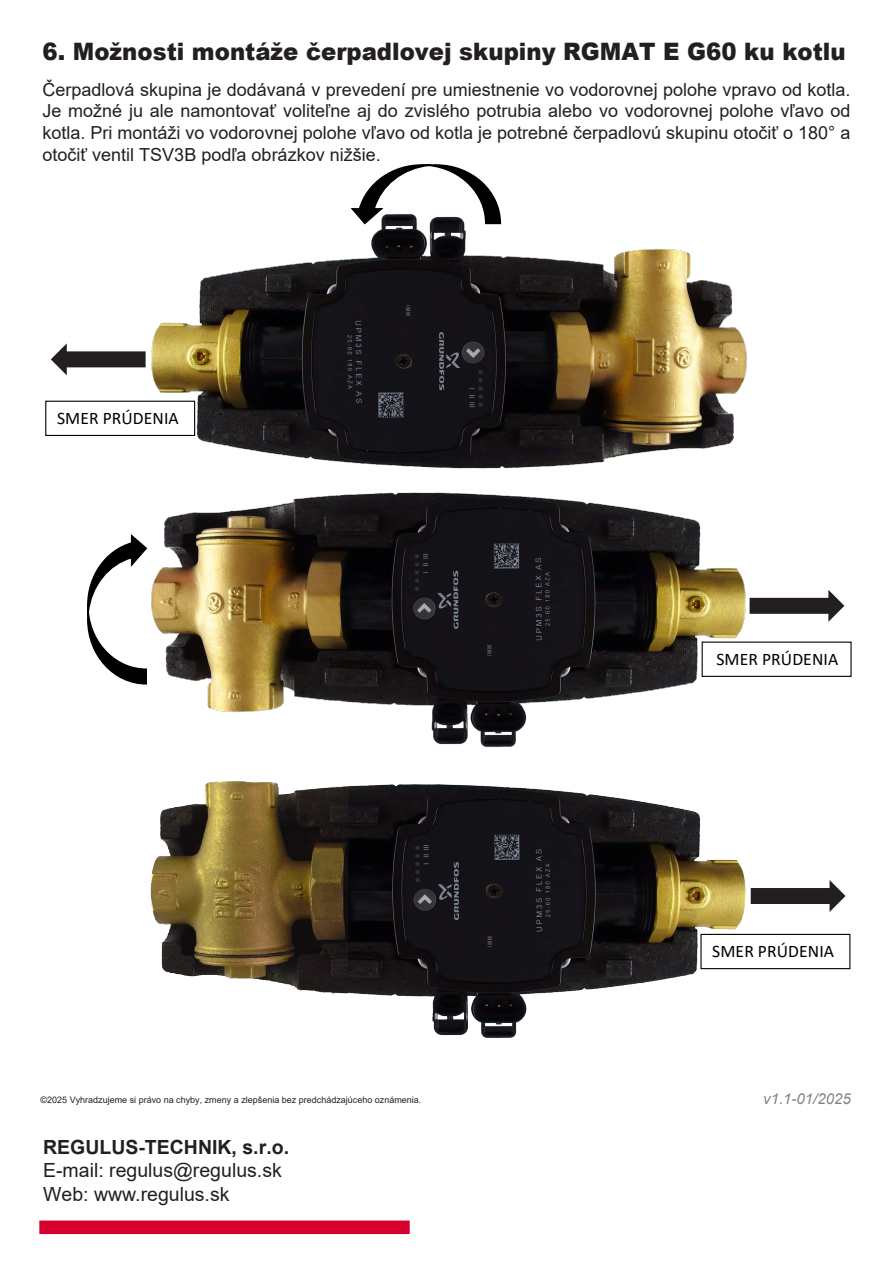
<style>
.page{position:relative;width:893px;height:1263px;background:#fff}
.page>*{position:absolute;margin:0;border:0;box-sizing:border-box;transform-origin:0 0}
.t1{font:900 24px "Arial";color:#231f20;scale:.95 1}
.t2{font:19.5px/23.4px "Arial";color:#231f20}
.t3{font:18px/21.6px "Arial";color:#231f20;text-align:justify}
.t4{font:17.7px "Calibri";letter-spacing:.005em;color:#000}
.t5{font:italic 15px "Arial";color:#808285}
.t6{font:9px "Arial";color:#231f20}
.s1{font-weight:700}
</style>
<div class="page">
<svg style="left:751px;top:880px;width:94px;height:32px"></svg>
<svg style="left:750px;top:590px;width:94px;height:32px"></svg>
<svg style="left:51px;top:343px;width:95px;height:32px"></svg>
<svg style="left:87px;top:534px;width:61px;height:150px"></svg>
<div style="left:702px;top:642px;width:150px;height:35px;border:1px solid #000"></div>
<svg style="left:350px;top:164px;width:150px;height:48px"></svg>
<div style="left:45px;top:401px;width:150px;height:35px;border:1px solid #000"></div>
<div style="left:700px;top:934px;width:150px;height:35px;border:1px solid #000"></div>
<div style="left:39px;top:1220px;width:371px;height:14px;background:#d6002d"></div>
<img style="left:150px;top:781px;width:598px;height:257px">
<img style="left:149px;top:212px;width:598px;height:257px">
<img style="left:151px;top:492px;width:598px;height:255px">
<p class="t1" style="left:43px;top:34px;width:847px">6. Možnosti montáže čerpadlovej skupiny RGMAT E G60 ku kotlu</p>
<p class="t3" style="left:43px;top:78px;width:809px">Čerpadlová skupina je dodávaná v prevedení pre umiestnenie vo vodorovnej polohe vpravo od kotla.<br>Je možné ju ale namontovať voliteľne aj do zvislého potrubia alebo vo vodorovnej polohe vľavo od kotla. Pri montáži vo vodorovnej polohe vľavo od kotla je potrebné čerpadlovú skupinu otočiť o 180° a otočiť ventil TSV3B podľa obrázkov nižšie.</p>
<p class="t4" style="left:57px;top:406px;width:123px">SMER PRÚDENIA</p>
<p class="t6" style="left:41px;top:1093px;width:382px">©2025 Vyhradzujeme si právo na chyby, zmeny a zlepšenia bez predchádzajúceho oznámenia.</p>
<p class="t2" style="left:43px;top:1135px;width:247px"><span class="s1">REGULUS-TECHNIK, s.r.o.<br></span>E-mail: regulus@regulus.sk<br>Web: www.regulus.sk</p>
<p class="t4" style="left:716px;top:647px;width:123px">SMER PRÚDENIA</p>
<p class="t4" style="left:712px;top:939px;width:123px">SMER PRÚDENIA</p>
<p class="t5" style="left:763px;top:1088px;width:89px">v1.1-01/2025</p>
</div>
